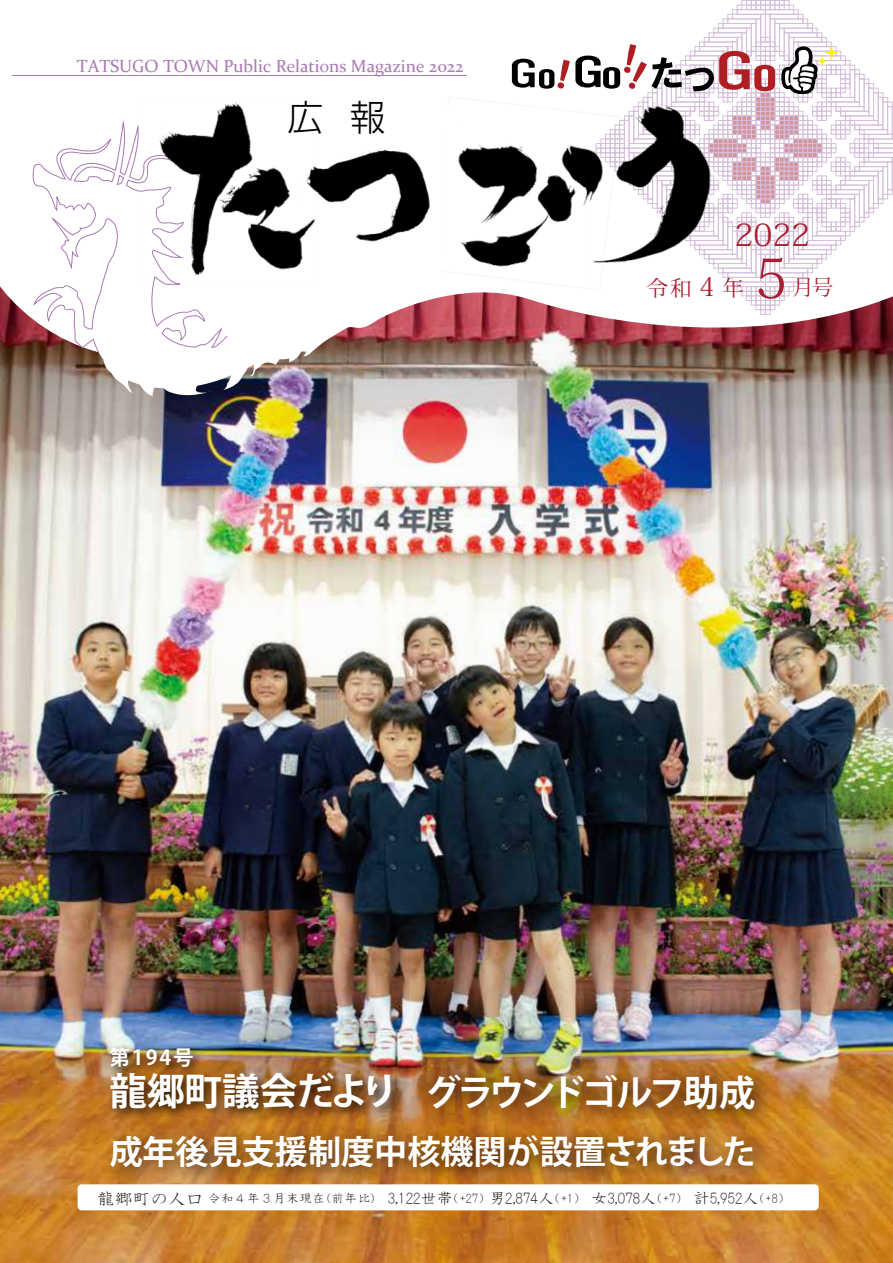
<style>
.page{position:relative;width:893px;height:1263px;background:#fff}
.page>*{position:absolute;margin:0;border:0;box-sizing:border-box;transform-origin:0 0}
.t1{font:54.3px "Koz Min Pro";color:#a72031}
.t2{font:700 37.65px "Koz Go Pr 6 N";color:#fff}
.t3{font:700 35.85px "Koz Go Pr 6 N";letter-spacing:-.09em;color:#fff}
.t4{font:300 35.85px "UD Shin Go Pr 6 N";color:#000}
.t5{font:700 33.15px "Koz Go Pr 6 N";color:#fff}
.t6{font:30.9px "Koz Min Pro";color:#a72031}
.t7{font:25.8px "Koz Min Pro";color:#a72031}
.t8{font:21.6px "Koz Min Pro";color:#a72031}
.t9{font:700 20.55px "Koz Go Pr 6 N";letter-spacing:.1em;color:#fff}
.t10{font:17.7px "HGS Kyokashotai";color:#231915}
.t11{font:17.55px "Constantia";color:#a979b3}
.t12{font:16.05px "HGS Kyokashotai";color:#231915}
.t13{font:13.2px "HGS Kyokashotai";color:#231915}
.t14{font:13.05px "HGS Kyokashotai";color:#231915}
.s1{font-size:13.2px}
.s2{font-size:16.05px}
</style>
<div class="page">
<img style="left:0;top:397px;width:893px;height:866px">
<img style="left:0;top:65px;width:893px;height:332px">
<svg style="left:18px;top:65px;width:210px;height:288px"></svg>
<svg style="left:53px;top:308px;width:17px;height:17px"></svg>
<hr style="left:13px;top:71px;width:454px;height:2px;background:#fff">
<hr style="left:13px;top:75px;width:454px;height:1px;background:#a979b3">
<img style="left:137px;top:81px;width:607px;height:236px">
<img style="left:412px;top:1054px;width:371px;height:62px">
<img style="left:90px;top:1116px;width:693px;height:68px">
<img style="left:100px;top:1037px;width:312px;height:101px">
<svg style="left:512px;top:0;width:381px;height:314px"></svg>
<div style="left:78px;top:1184px;width:741px;height:26px;background:#fff;border-radius:4px"></div>
<p class="t11" style="left:77px;top:54px;width:388px">TATSUGO TOWN Public Relations Magazine 2022</p>
<h3 class="t4" style="left:350px;top:88px;width:37px">報</h3>
<h3 class="t4" style="left:288px;top:88px;width:37px">広</h3>
<p class="t8" style="left:647px;top:272px;width:47px">令和</p>
<h3 class="t7" style="left:694px;top:268px;width:27px">４</h3>
<h3 class="t6" style="left:734px;top:213px;width:77px">2022</h3>
<p class="t8" style="left:792px;top:272px;width:42px">月号</p>
<h1 class="t1" style="left:744px;top:240px;width:56px">５</h1>
<p class="t8" style="left:722px;top:272px;width:23px">年</p>
<p class="t9" style="left:109px;top:1045px;width:86px">第194号</p>
<h2 class="t2" style="left:109px;top:1070px;width:290px">龍郷町議会だより</h2>
<h3 class="t3" style="left:425px;top:1072px;width:331px">グラウンドゴルフ助成</h3>
<h3 class="t5" style="left:109px;top:1133px;width:648px">成年後見支援制度中核機関が設置されました</h3>
<p class="t10" style="left:97px;top:1190px;width:108px">龍郷町の人口</p>
<p class="t14" style="left:195px;top:1192px;width:181px">　令和４年３月末現在<span class="s1">(前年比)</span></p>
<p class="t12" style="left:388px;top:1190px;width:67px">3,122世帯</p>
<p class="t13" style="left:446px;top:1192px;width:47px">（+27）</p>
<p class="t12" style="left:489px;top:1190px;width:50px">男2,874</p>
<p class="t13" style="left:538px;top:1192px;width:50px">（<span class="s2">人</span> +1）</p>
<p class="t12" style="left:591px;top:1190px;width:50px">女3,078</p>
<p class="t13" style="left:640px;top:1192px;width:50px">（<span class="s2">人</span> +7）</p>
<p class="t12" style="left:694px;top:1190px;width:50px">計5,952</p>
<p class="t13" style="left:742px;top:1192px;width:50px">)<span class="s2">人</span> +8(</p>
</div>
